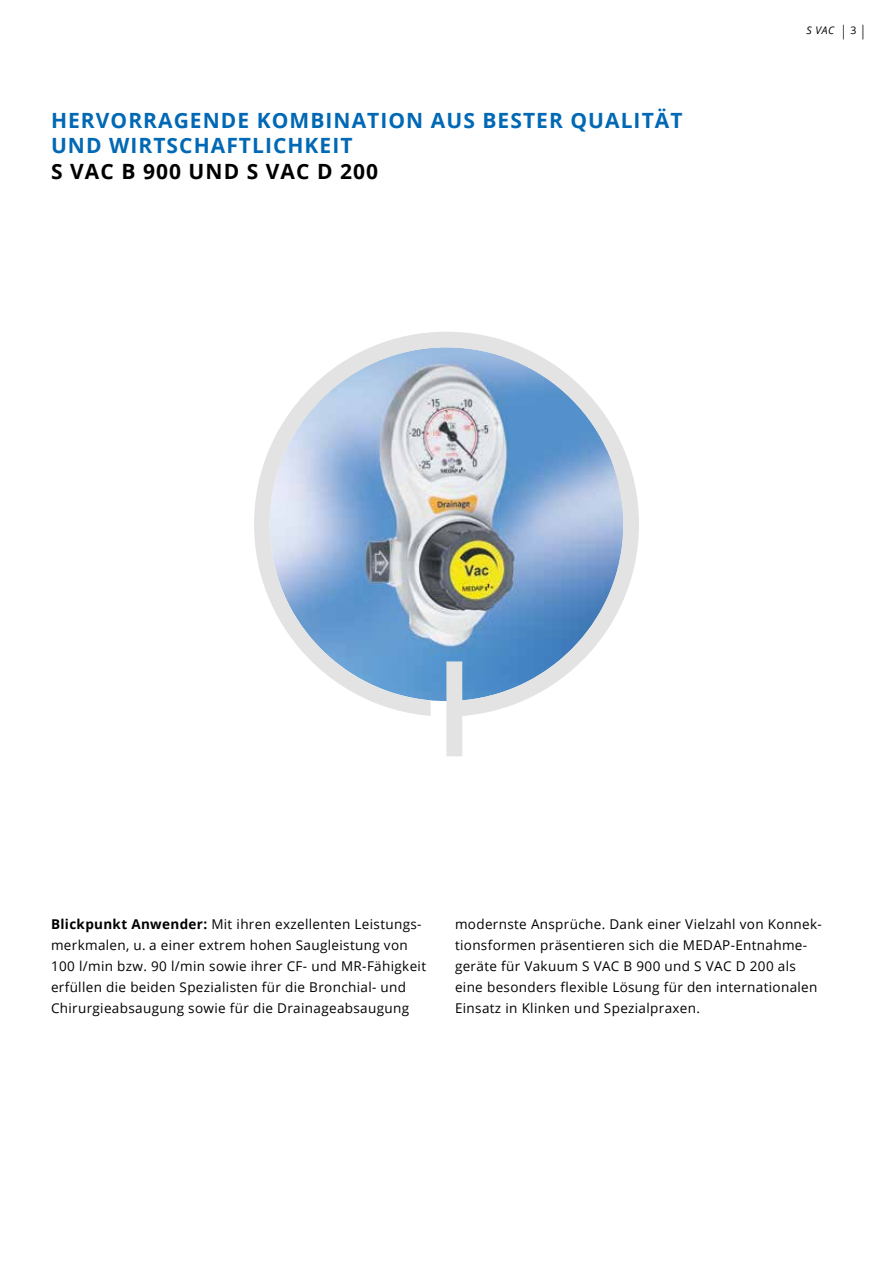
<style>
.page{position:relative;width:893px;height:1263px;background:#fff}
.page>*{position:absolute;margin:0;border:0;box-sizing:border-box;transform-origin:0 0}
.t1{font:700 21px/25.5px "Open Sans";letter-spacing:.05em;color:#0068b4}
.t2{font:700 21px "Open Sans";letter-spacing:.05em;color:#000}
.t3{font:13.5px/21px "Open Sans";letter-spacing:.025em;color:#000}
.t4{font:italic 10.5px "Open Sans";color:#000}
.s1{font-style:normal;font-size:14.7px}
.s2{font-style:normal}
.s3{font-weight:700}
</style>
<div class="page">
<svg style="left:254px;top:332px;width:385px;height:424px"></svg>
<h1 class="t1" style="left:51px;top:107px;width:633px">HERVORRAGENDE KOMBINATION AUS BESTER QUALITÄT<br>UND WIRTSCHAFTLICHKEIT</h1>
<h1 class="t2" style="left:51px;top:156px;width:329px">S VAC B 900 UND S VAC D 200</h1>
<p class="t4" style="left:806px;top:23px;width:61px">S VAC <span class="s1">|</span> <span class="s2">3</span> <span class="s1">|</span></p>
<p class="t3" style="left:51px;top:913px;width:377px"><span class="s3">Blickpunkt Anwender:</span> Mit ihren exzellenten Leistungs&shy;merkmalen, u. a einer extrem hohen Saugleistung von 100 l/min bzw. 90 l/min sowie ihrer CF- und MR-Fähigkeit erfüllen die beiden Spezialisten für die Bronchial- und Chirurgieabsaugung sowie für die Drainageabsaugung</p>
<p class="t3" style="left:455px;top:913px;width:368px">modernste Ansprüche. Dank einer Vielzahl von Konnek&shy;tionsformen präsentieren sich die MEDAP-Entnahme&shy;geräte für Vakuum S VAC B 900 und S VAC D 200 als eine besonders flexible Lösung für den internationalen Einsatz in Klinken und Spezialpraxen.</p>
</div>
